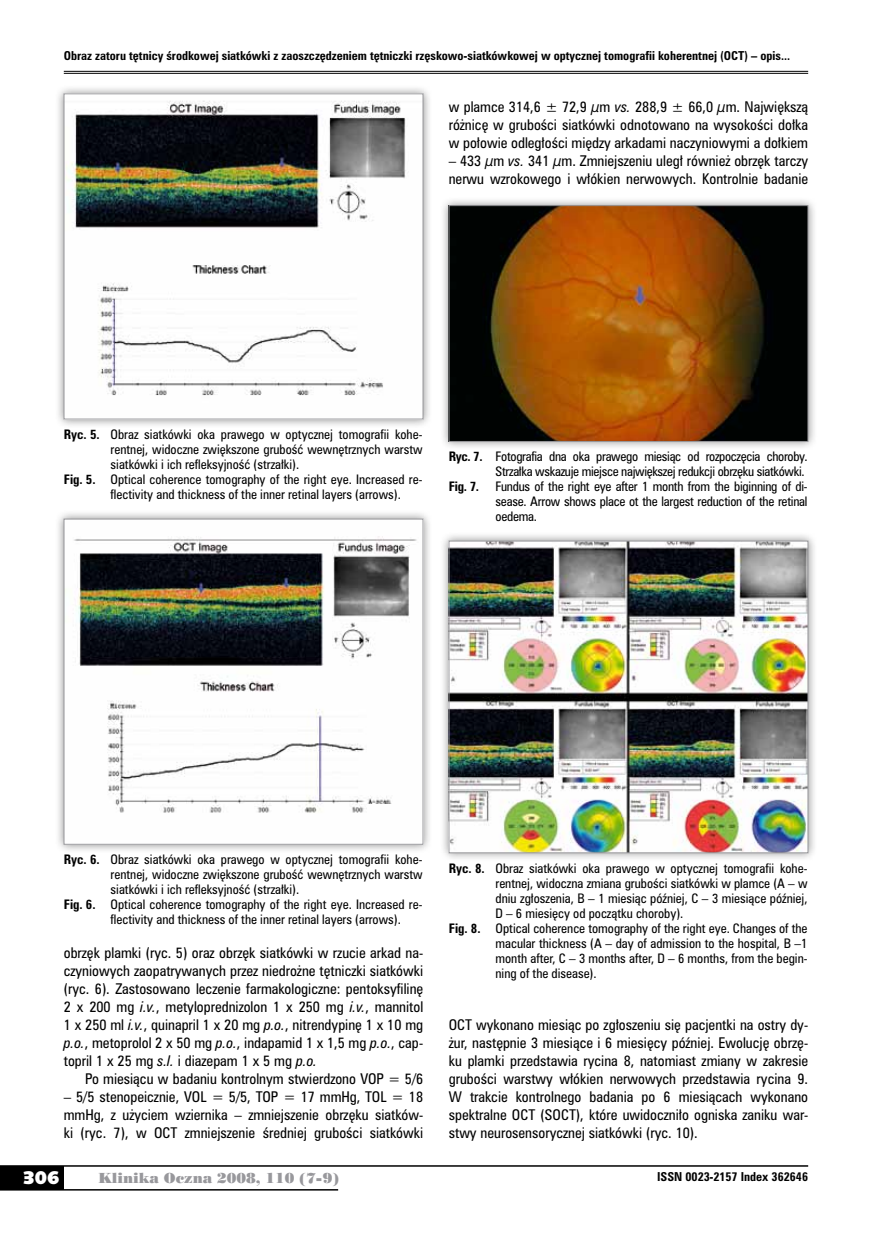
<style>
.page{position:relative;width:872px;height:1234px;background:#fff}
.page>*{position:absolute;margin:0;border:0;box-sizing:border-box;transform-origin:0 0}
.t1{font:18px "Humanst 531 U Blk PL";color:#fff}
.t2{font:13.5px/18px "Zurich Cn PL";color:#000;text-align:justify}
.t3{font:13.5px "Poster Bodoni PL";color:#98989c}
.t4{font:12px/15px "Zurich Cn PL";color:#000;text-align:justify}
.t5{font:12px/15px "Zurich Cn PL";letter-spacing:-.025em;color:#000;text-align:right}
.t6{font:700 12px "Zurich Cn PL";color:#000}
.t7{font:700 11.25px "Zurich Cn PL";color:#000}
.s1{font-style:italic}
.s2{font-weight:700}
</style>
<div class="page">
<div style="left:0;top:1165px;width:64px;height:24px;background:#000"></div>
<hr style="left:0;top:1164px;width:808px;height:2px;background:#000">
<hr style="left:0;top:1188px;width:338px;height:2px;background:#000">
<hr style="left:64px;top:71px;width:744px;height:1px;background:#000">
<hr style="left:64px;top:73px;width:744px;height:1px;background:#000">
<div style="left:55px;top:85px;width:377px;height:343px;background:#000;opacity:.45"></div>
<img style="left:66px;top:96px;width:355px;height:321px">
<div style="left:64px;top:94px;width:359px;height:325px;border:1px solid #98989c"></div>
<div style="left:55px;top:510px;width:377px;height:343px;background:#000;opacity:.45"></div>
<img style="left:66px;top:520px;width:355px;height:322px">
<div style="left:64px;top:518px;width:359px;height:326px;border:1px solid #98989c"></div>
<div style="left:440px;top:196px;width:377px;height:255px;background:#000;opacity:.45"></div>
<img style="left:451px;top:207px;width:355px;height:232px">
<div style="left:449px;top:205px;width:359px;height:236px;border:1px solid #98989c"></div>
<div style="left:440px;top:531px;width:377px;height:330px;background:#000;opacity:.45"></div>
<img style="left:451px;top:542px;width:355px;height:308px">
<div style="left:449px;top:540px;width:359px;height:312px;border:1px solid #98989c"></div>
<p class="t7" style="left:64px;top:48px;width:728px">Obraz zatoru tętnicy środkowej siatkówki z zaoszczędzeniem tętniczki rzęskowo-siatkówkowej w optycznej tomografii koherentnej (OCT) – opis...</p>
<p class="t2" style="left:449px;top:97px;width:361px">w plamce 314,6 ± 72,9 µm <span class="s1">vs.</span> 288,9 ± 66,0 µm. Największą różnicę w grubości siatkówki odnotowano na wysokości dołka w połowie odległości między arkadami naczyniowymi a dołkiem</p>
<p class="t2" style="left:449px;top:151px;width:361px">– 433 µm <span class="s1">vs.</span> 341 µm. Zmniejszeniu uległ również obrzęk tarczy nerwu wzrokowego i włókien nerwowych. Kontrolnie badanie</p>
<p class="t4" style="left:64px;top:426px;width:360px"><span class="s2">Ryc. 5.</span> Obraz siatkówki oka prawego w optycznej tomografii kohe-</p>
<p class="t4" style="left:111px;top:441px;width:313px">rentnej, widoczne zwiększone grubość wewnętrznych warstw</p>
<p class="t4" style="left:111px;top:456px;width:190px">siatkówki i ich refleksyjność (strzałki).</p>
<p class="t4" style="left:64px;top:471px;width:360px"><span class="s2">Fig. 5.</span> Optical coherence tomography of the right eye. Increased re-</p>
<p class="t4" style="left:111px;top:486px;width:292px">flectivity and thickness of the inner retinal layers (arrows).</p>
<p class="t5" style="left:449px;top:449px;width:360px"><span class="s2">Ryc. 7.</span> Fotografia dna oka prawego miesiąc od rozpoczęcia choroby.<br>Strzałka wskazuje miejsce największej redukcji obrzęku siatkówki.</p>
<p class="t6" style="left:449px;top:478px;width:32px">Fig. 7.</p>
<p class="t4" style="left:495px;top:479px;width:313px">Fundus of the right eye after 1 month from the biginning of di&shy;sease. Arrow shows place ot the largest reduction of the retinal oedema.</p>
<p class="t4" style="left:64px;top:851px;width:360px"><span class="s2">Ryc. 6.</span> Obraz siatkówki oka prawego w optycznej tomografii kohe-</p>
<p class="t4" style="left:111px;top:866px;width:313px">rentnej, widoczne zwiększone grubość wewnętrznych warstw</p>
<p class="t4" style="left:111px;top:881px;width:190px">siatkówki i ich refleksyjność (strzałki).</p>
<p class="t4" style="left:64px;top:896px;width:360px"><span class="s2">Fig. 6.</span> Optical coherence tomography of the right eye. Increased re-</p>
<p class="t4" style="left:111px;top:911px;width:292px">flectivity and thickness of the inner retinal layers (arrows).</p>
<p class="t2" style="left:64px;top:943px;width:361px">obrzęk plamki (ryc. 5) oraz obrzęk siatkówki w rzucie arkad na&shy;czyniowych zaopatrywanych przez niedrożne tętniczki siatkówki (ryc. 6). Zastosowano leczenie farmakologiczne: pentoksyfilinę 2 x 200 mg <span class="s1">i.v.</span>, metyloprednizolon 1 x 250 mg <span class="s1">i.v.</span>, mannitol 1 x 250 ml <span class="s1">i.v.</span>, quinapril 1 x 20 mg <span class="s1">p.o.</span>, nitrendypinę 1 x 10 mg <span class="s1">p.o.</span>, metoprolol 2 x 50 mg <span class="s1">p.o.</span>, indapamid 1 x 1,5 mg <span class="s1">p.o.</span>, cap&shy;topril 1 x 25 mg <span class="s1">s.l.</span> i diazepam 1 x 5 mg <span class="s1">p.o.</span></p>
<p class="t2" style="left:85px;top:1069px;width:340px">Po miesiącu w badaniu kontrolnym stwierdzono VOP = 5/6</p>
<p class="t2" style="left:64px;top:1087px;width:361px">– 5/5 stenopeicznie, VOL = 5/5, TOP = 17 mmHg, TOL = 18 mmHg, z użyciem wziernika – zmniejszenie obrzęku siatków&shy;ki (ryc. 7), w OCT zmniejszenie średniej grubości siatkówki</p>
<p class="t4" style="left:449px;top:860px;width:360px"><span class="s2">Ryc. 8.</span> Obraz siatkówki oka prawego w optycznej tomografii kohe-</p>
<p class="t4" style="left:495px;top:875px;width:313px">rentnej, widoczna zmiana grubości siatkówki w plamce (A – w</p>
<p class="t4" style="left:495px;top:890px;width:313px">dniu zgłoszenia, B – 1 miesiąc później, C – 3 miesiące później,</p>
<p class="t4" style="left:495px;top:905px;width:189px">D – 6 miesięcy od początku choroby).</p>
<p class="t4" style="left:449px;top:920px;width:360px"><span class="s2">Fig. 8.</span> Optical coherence tomography of the right eye. Changes of the</p>
<p class="t4" style="left:495px;top:935px;width:313px">macular thickness (A – day of admission to the hospital, B –1</p>
<p class="t4" style="left:495px;top:950px;width:313px">month after, C – 3 months after, D – 6 months, from the begin-</p>
<p class="t4" style="left:495px;top:965px;width:103px">ning of the disease).</p>
<p class="t2" style="left:449px;top:1015px;width:361px">OCT wykonano miesiąc po zgłoszeniu się pacjentki na ostry dy&shy;żur, następnie 3 miesiące i 6 miesięcy później. Ewolucję obrzę&shy;ku plamki przedstawia rycina 8, natomiast zmiany w zakresie grubości warstwy włókien nerwowych przedstawia rycina 9.<br>W trakcie kontrolnego badania po 6 miesiącach wykonano spektralne OCT (SOCT), które uwidoczniło ogniska zaniku war&shy;stwy neurosensorycznej siatkówki (ryc. 10).</p>
<h1 class="t1" style="left:23px;top:1165px;width:38px">306</h1>
<p class="t3" style="left:99px;top:1168px;width:242px">Klinika Oczna 2008, 110 (7-9)</p>
<p class="t7" style="left:657px;top:1168px;width:152px">ISSN 0023-2157 Index 362646</p>
</div>
